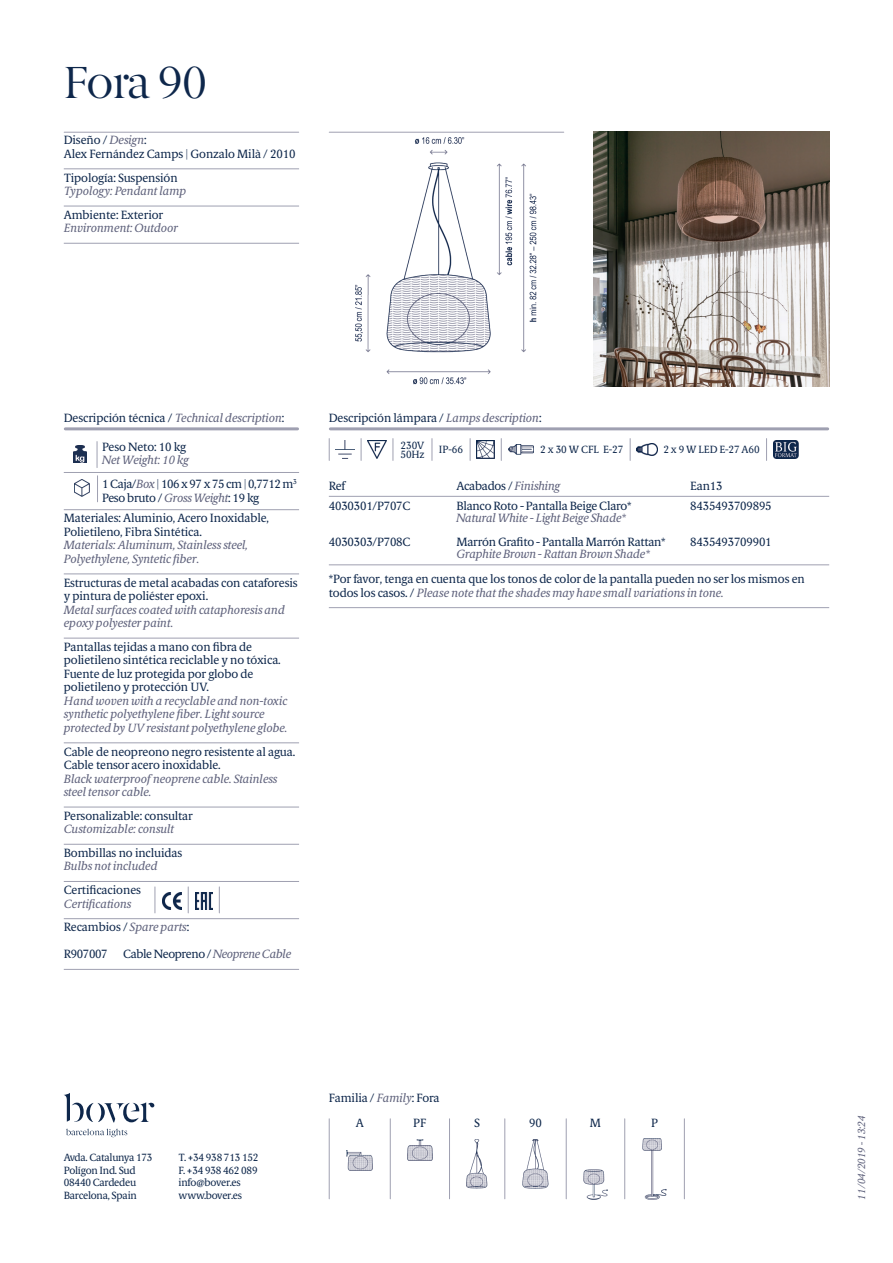
<style>
.page{position:relative;width:893px;height:1263px;background:#fff}
.page>*{position:absolute;margin:0;border:0;box-sizing:border-box;transform-origin:0 0}
.t1{font:45px "Berlingske Serif";letter-spacing:-.035em;color:#0e274b}
.t2{font:12px/13.5px "Berlingske Serif Tx";letter-spacing:-.01em;color:#0e274b}
.t3{font:italic 12px/13.5px "Berlingske Serif Tx";letter-spacing:-.01em;color:#5f627c}
.t4{font:12px/23.7px "Berlingske Serif Tx";letter-spacing:-.035em;color:#0e274b}
.t5{font:10.5px/12.8px "Berlingske Serif Tx";letter-spacing:-.025em;color:#0e274b}
.t6{font:italic 10.5px "Berlingske Serif Tx";letter-spacing:-.01em;color:#5f627c}
.s1{font-style:italic;color:#5f627c}
.s2{font-style:normal;color:#0e274b}
</style>
<div class="page">
<hr style="left:64px;top:168px;width:235px;height:1px;background:#9fa0b1">
<hr style="left:64px;top:206px;width:235px;height:1px;background:#9fa0b1">
<hr style="left:64px;top:243px;width:235px;height:1px;background:#9fa0b1">
<hr style="left:64px;top:132px;width:235px;height:1px;background:#9fa0b1">
<hr style="left:329px;top:132px;width:235px;height:1px;background:#9fa0b1">
<img style="left:355px;top:137px;width:182px;height:248px">
<hr style="left:64px;top:472px;width:235px;height:1px;background:#9fa0b1">
<hr style="left:64px;top:509px;width:235px;height:1px;background:#9fa0b1">
<hr style="left:64px;top:573px;width:235px;height:1px;background:#9fa0b1">
<hr style="left:64px;top:638px;width:235px;height:1px;background:#9fa0b1">
<hr style="left:64px;top:742px;width:235px;height:1px;background:#9fa0b1">
<hr style="left:64px;top:807px;width:235px;height:1px;background:#9fa0b1">
<hr style="left:64px;top:844px;width:235px;height:1px;background:#9fa0b1">
<hr style="left:64px;top:881px;width:235px;height:1px;background:#9fa0b1">
<hr style="left:64px;top:918px;width:235px;height:1px;background:#9fa0b1">
<hr style="left:64px;top:969px;width:235px;height:1px;background:#9fa0b1">
<img style="left:74px;top:446px;width:13px;height:17px">
<svg style="left:97px;top:442px;width:1px;height:26px"></svg>
<img style="left:74px;top:480px;width:15px;height:17px">
<svg style="left:97px;top:476px;width:1px;height:26px"></svg>
<svg style="left:155px;top:887px;width:1px;height:26px"></svg>
<img style="left:162px;top:892px;width:19px;height:17px">
<svg style="left:188px;top:887px;width:1px;height:26px"></svg>
<img style="left:195px;top:892px;width:17px;height:17px">
<svg style="left:219px;top:887px;width:1px;height:26px"></svg>
<hr style="left:65px;top:427px;width:233px;height:3px;background:#9fa0b1">
<hr style="left:330px;top:427px;width:498px;height:3px;background:#9fa0b1">
<svg style="left:470px;top:439px;width:1px;height:21px"></svg>
<svg style="left:432px;top:439px;width:1px;height:21px"></svg>
<svg style="left:393px;top:439px;width:1px;height:21px"></svg>
<svg style="left:329px;top:439px;width:1px;height:21px"></svg>
<svg style="left:361px;top:439px;width:1px;height:21px"></svg>
<img style="left:368px;top:441px;width:18px;height:17px">
<img style="left:336px;top:440px;width:18px;height:19px">
<svg style="left:630px;top:439px;width:1px;height:21px"></svg>
<svg style="left:766px;top:439px;width:1px;height:21px"></svg>
<img style="left:508px;top:444px;width:26px;height:11px">
<img style="left:637px;top:444px;width:20px;height:11px">
<img style="left:477px;top:441px;width:17px;height:17px">
<svg style="left:501px;top:439px;width:1px;height:21px"></svg>
<img style="left:773px;top:440px;width:25px;height:18px">
<hr style="left:329px;top:1119px;width:1px;height:80px;background:#9fa0b1">
<img style="left:347px;top:1151px;width:26px;height:19px">
<hr style="left:390px;top:1119px;width:1px;height:80px;background:#9fa0b1">
<img style="left:408px;top:1140px;width:24px;height:20px">
<img style="left:584px;top:1169px;width:23px;height:30px">
<img style="left:642px;top:1139px;width:25px;height:60px">
<img style="left:467px;top:1140px;width:20px;height:48px">
<img style="left:522px;top:1140px;width:27px;height:49px">
<hr style="left:449px;top:1119px;width:1px;height:80px;background:#9fa0b1">
<hr style="left:504px;top:1119px;width:1px;height:80px;background:#9fa0b1">
<hr style="left:566px;top:1119px;width:1px;height:80px;background:#9fa0b1">
<hr style="left:624px;top:1119px;width:1px;height:80px;background:#9fa0b1">
<hr style="left:684px;top:1119px;width:1px;height:80px;background:#9fa0b1">
<hr style="left:329px;top:607px;width:500px;height:1px;background:#9fa0b1">
<img style="left:594px;top:132px;width:235px;height:255px">
<svg style="left:66px;top:1129px;width:61px;height:8px"></svg>
<svg style="left:64px;top:1093px;width:90px;height:29px"></svg>
<hr style="left:329px;top:496px;width:500px;height:1px;background:#9fa0b1">
<hr style="left:329px;top:564px;width:500px;height:1px;background:#9fa0b1">
<h1 class="t1" style="left:64px;top:53px;width:145px">Fora 90</h1>
<p class="t2" style="left:64px;top:133px;width:233px">Diseño / <span class="s1">Design</span>:<br>Alex Fernández Camps | Gonzalo Milà / 2010</p>
<p class="t2" style="left:64px;top:171px;width:115px">Tipología: Suspensión</p>
<p class="t3" style="left:64px;top:184px;width:124px">Typology: Pendant lamp</p>
<p class="t2" style="left:64px;top:208px;width:101px">Ambiente: Exterior</p>
<p class="t3" style="left:64px;top:221px;width:116px">Environment: Outdoor</p>
<p class="t2" style="left:64px;top:411px;width:222px">Descripción técnica / <span class="s1">Technical description</span>:</p>
<p class="t2" style="left:329px;top:411px;width:214px">Descripción lámpara / <span class="s1">Lamps description</span>:</p>
<p class="t5" style="left:400px;top:441px;width:26px;line-height:9px">230V<br>50Hz</p>
<p class="t5" style="left:439px;top:443px;width:26px">IP-66</p>
<p class="t5" style="left:540px;top:443px;width:85px">2 x 30 W CFL E-27</p>
<p class="t5" style="left:663px;top:443px;width:98px">2 x 9 W LED E-27 A60</p>
<p class="t2" style="left:102px;top:440px;width:86px">Peso Neto: 10 kg</p>
<p class="t4" style="left:102px;top:448px;width:196px"><span class="s1">Net Weight: 10 kg<br></span>1 Caja/<span class="s1">Box</span> | 106 x 97 x 75 cm | 0,7712 m<sup>3</sup></p>
<p class="t2" style="left:64px;top:487px;width:207px;line-height:20.7px;text-indent:38px">Peso bruto / <span class="s1">Gross Weight</span>: 19 kg<br>Materiales: Aluminio, Acero Inoxidable,</p>
<p class="t2" style="left:64px;top:525px;width:140px">Polietileno, Fibra Sintética.</p>
<p class="t3" style="left:64px;top:538px;width:186px">Materials: Aluminum, Stainless steel,<br>Polyethylene, Syntetic fiber.</p>
<p class="t2" style="left:64px;top:576px;width:235px">Estructuras de metal acabadas con cataforesis y pintura de poliéster epoxi.</p>
<p class="t3" style="left:64px;top:603px;width:223px">Metal surfaces coated with cataphoresis and epoxy polyester paint.</p>
<p class="t2" style="left:64px;top:640px;width:219px">Pantallas tejidas a mano con fibra de polietileno sintética reciclable y no tóxica.<br>Fuente de luz protegida por globo de polietileno y protección UV.</p>
<p class="t3" style="left:64px;top:694px;width:225px">Hand woven with a recyclable and non-toxic synthetic polyethylene fiber. Light source protected by UV resistant polyethylene globe.</p>
<p class="t2" style="left:64px;top:744px;width:233px">Cable de neopreono negro resistente al agua.<br>Cable tensor acero inoxidable.</p>
<p class="t3" style="left:64px;top:772px;width:215px">Black waterproof neoprene cable. Stainless steel tensor cable.</p>
<p class="t2" style="left:64px;top:809px;width:131px">Personalizable: consultar</p>
<p class="t3" style="left:64px;top:822px;width:112px">Customizable: consult</p>
<p class="t2" style="left:64px;top:846px;width:120px">Bombillas no incluidas</p>
<p class="t3" style="left:64px;top:859px;width:95px">Bulbs not included</p>
<p class="t2" style="left:64px;top:883px;width:79px">Certificaciones</p>
<p class="t3" style="left:64px;top:892px;width:127px;line-height:23.7px">Certifications<br><span class="s2">Recambios /</span> Spare parts<span class="s2">:</span></p>
<p class="t4" style="left:64px;top:942px;width:45px">R907007</p>
<p class="t4" style="left:123px;top:942px;width:169px">Cable Neopreno / <span class="s1">Neoprene Cable</span></p>
<p class="t2" style="left:329px;top:479px;width:18px">Ref</p>
<p class="t2" style="left:456px;top:479px;width:105px">Acabados / <span class="s1">Finishing</span></p>
<p class="t2" style="left:690px;top:479px;width:34px">Ean13</p>
<p class="t2" style="left:329px;top:499px;width:83px">4030301/P707C</p>
<p class="t2" style="left:456px;top:499px;width:177px">Blanco Roto - Pantalla Beige Claro*</p>
<p class="t2" style="left:690px;top:499px;width:83px">8435493709895</p>
<p class="t3" style="left:456px;top:511px;width:171px">Natural White - Light Beige Shade*</p>
<p class="t2" style="left:329px;top:535px;width:83px">4030303/P708C</p>
<p class="t2" style="left:456px;top:535px;width:211px">Marrón Grafito - Pantalla Marrón Rattan*</p>
<p class="t2" style="left:690px;top:535px;width:83px">8435493709901</p>
<p class="t3" style="left:456px;top:547px;width:195px">Graphite Brown - Rattan Brown Shade*</p>
<p class="t2" style="left:329px;top:572px;width:477px">*Por favor, tenga en cuenta que los tonos de color de la pantalla pueden no ser los mismos en todos los casos. / <span class="s1">Please note that the shades may have small variations in tone.</span></p>
<p class="t5" style="left:64px;top:1151px;width:90px">Avda. Catalunya 173<br>Polígon Ind. Sud<br>08440 Cardedeu<br>Barcelona, Spain</p>
<p class="t5" style="left:179px;top:1151px;width:81px">T. +34 938 713 152<br>F. +34 938 462 089 info@bover.es www.bover.es</p>
<p class="t2" style="left:356px;top:1085px;width:85px;line-height:25.5px;text-indent:-27px">Familia / <span class="s1">Family</span>: Fora<br>A</p>
<p class="t2" style="left:413px;top:1116px;width:15px">PF</p>
<p class="t2" style="left:474px;top:1116px;width:7px">S</p>
<p class="t2" style="left:529px;top:1116px;width:14px">90</p>
<p class="t2" style="left:590px;top:1116px;width:13px">M</p>
<p class="t2" style="left:651px;top:1116px;width:9px">P</p>
<p class="t6" style="left:854px;top:1199px;width:86px;rotate:-90deg">11/04/2019 - 13:24</p>
</div>
